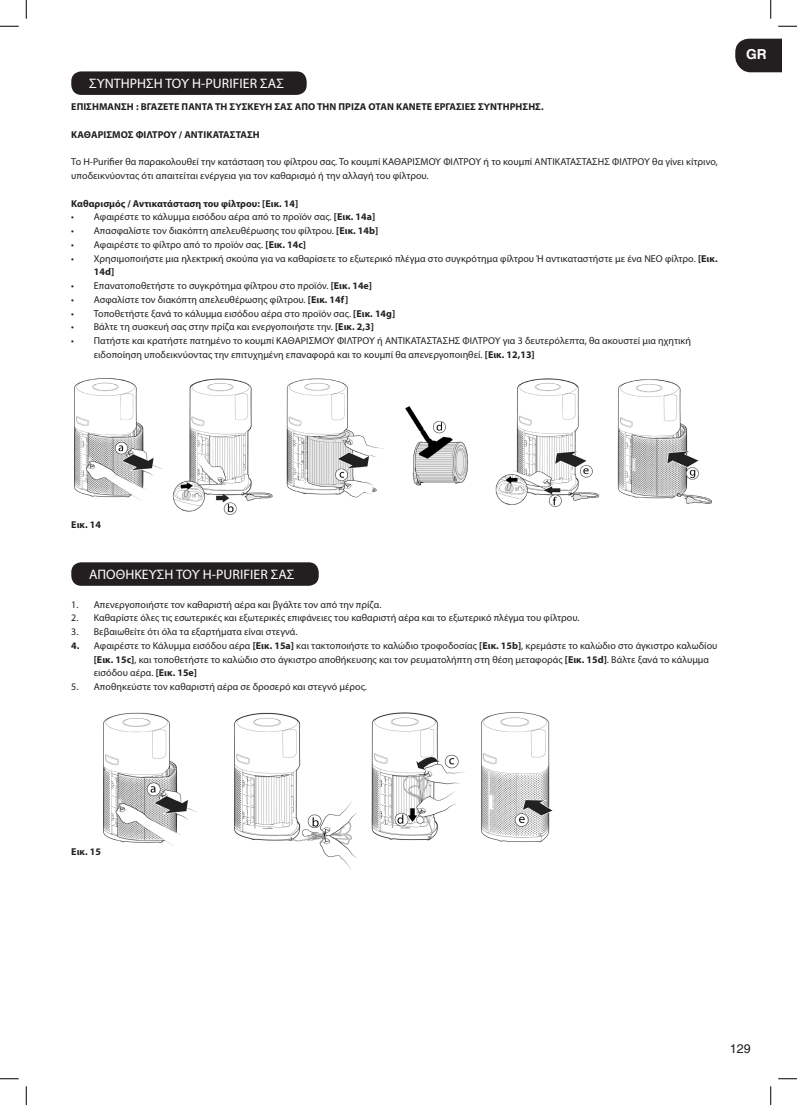
<style>
.page{position:relative;width:797px;height:1105px;background:#fff}
.page>*{position:absolute;margin:0;border:0;box-sizing:border-box;transform-origin:0 0}
.t1{font:13.75px "Myriad Pro";letter-spacing:.005em;color:#fff}
.t2{font:700 13.75px "Helvetica";color:#fff}
.t3{font:12.5px "Helvetica";color:#231f20}
.t4{font:10px/13.8px "Myriad Pro";letter-spacing:.005em;color:#231f20}
.t5{font:700 10px "Myriad Pro";letter-spacing:.005em;color:#231f20}
.s1{font-weight:700}
</style>
<div class="page">
<img style="left:74px;top:378px;width:637px;height:137px">
<img style="left:104px;top:713px;width:449px;height:156px">
<div style="left:71px;top:562px;width:248px;height:24px;background:#231f20;border-radius:10px"></div>
<div style="left:71px;top:71px;width:236px;height:24px;background:#231f20;border-radius:10px"></div>
<svg style="left:735px;top:39px;width:46px;height:33px;background:#302c2d"></svg>
<svg style="left:0;top:25px;width:19px;height:2px"></svg>
<svg style="left:778px;top:25px;width:19px;height:2px"></svg>
<svg style="left:0;top:1078px;width:19px;height:1px"></svg>
<svg style="left:778px;top:1078px;width:19px;height:1px"></svg>
<svg style="left:25px;top:0;width:2px;height:19px"></svg>
<svg style="left:25px;top:1086px;width:2px;height:19px"></svg>
<svg style="left:770px;top:0;width:1px;height:19px"></svg>
<svg style="left:770px;top:1086px;width:1px;height:19px"></svg>
<h1 class="t1" style="left:89px;top:76px;width:196px">ΣΥΝΤΗΡΗΣΗ ΤΟΥ H-PURIFIER ΣΑΣ</h1>
<p class="t5" style="left:71px;top:101px;width:474px">ΕΠΙΣΗΜΑΝΣΗ : ΒΓΑΖΕΤΕ ΠΑΝΤΑ ΤΗ ΣΥΣΚΕΥΗ ΣΑΣ ΑΠΟ ΤΗΝ ΠΡΙΖΑ ΟΤΑΝ ΚΑΝΕΤΕ ΕΡΓΑΣΙΕΣ ΣΥΝΤΗΡΗΣΗΣ.</p>
<p class="t5" style="left:71px;top:129px;width:190px">ΚΑΘΑΡΙΣΜΟΣ ΦΙΛΤΡΟΥ / ΑΝΤΙΚΑΤΑΣΤΑΣΗ</p>
<p class="t4" style="left:71px;top:155px;width:648px">Το H-Purifier θα παρακολουθεί την κατάσταση του φίλτρου σας. Το κουμπί ΚΑΘΑΡΙΣΜΟΥ ΦΙΛΤΡΟΥ ή το κουμπί ΑΝΤΙΚΑΤΑΣΤΑΣΗΣ ΦΙΛΤΡΟΥ θα γίνει κίτρινο, υποδεικνύοντας ότι απαιτείται ενέργεια για τον καθαρισμό ή την αλλαγή του φίλτρου.</p>
<p class="t5" style="left:71px;top:198px;width:228px">Καθαρισμός / Αντικατάσταση του φίλτρου: [Εικ. 14]</p>
<p class="t4" style="left:71px;top:210px;width:305px">• Αφαιρέστε το κάλυμμα εισόδου αέρα από το προϊόν σας. <span class="s1">[Εικ. 14a]</span></p>
<p class="t4" style="left:71px;top:224px;width:308px">• Απασφαλίστε τον διακόπτη απελευθέρωσης του φίλτρου. <span class="s1">[Εικ. 14b]</span></p>
<p class="t4" style="left:71px;top:238px;width:236px">• Αφαιρέστε το φίλτρο από το προϊόν σας. <span class="s1">[Εικ. 14c]</span></p>
<p class="t4" style="left:94px;top:252px;width:625px;text-indent:-22px">• Χρησιμοποιήστε μια ηλεκτρική σκούπα για να καθαρίσετε το εξωτερικό πλέγμα στο συγκρότημα φίλτρου Ή αντικαταστήστε με ένα ΝΕΟ φίλτρο. <span class="s1">[Εικ.<br>14d]</span></p>
<p class="t4" style="left:71px;top:279px;width:302px">• Επανατοποθετήστε το συγκρότημα φίλτρου στο προϊόν. <span class="s1">[Εικ. 14e]</span></p>
<p class="t4" style="left:71px;top:293px;width:278px">• Ασφαλίστε τον διακόπτη απελευθέρωσης φίλτρου. <span class="s1">[Εικ. 14f]</span></p>
<p class="t4" style="left:71px;top:307px;width:325px">• Τοποθετήστε ξανά το κάλυμμα εισόδου αέρα στο προϊόν σας. <span class="s1">[Εικ. 14g]</span></p>
<p class="t4" style="left:71px;top:320px;width:304px">• Βάλτε τη συσκευή σας στην πρίζα και ενεργοποιήστε την. <span class="s1">[Εικ. 2,3]</span></p>
<p class="t4" style="left:94px;top:334px;width:599px;text-indent:-22px">• Πατήστε και κρατήστε πατημένο το κουμπί ΚΑΘΑΡΙΣΜΟΥ ΦΙΛΤΡΟΥ ή ΑΝΤΙΚΑΤΑΣΤΑΣΗΣ ΦΙΛΤΡΟΥ για 3 δευτερόλεπτα, θα ακουστεί μια ηχητική ειδοποίηση υποδεικνύοντας την επιτυχημένη επαναφορά και το κουμπί θα απενεργοποιηθεί. <span class="s1">[Εικ. 12,13]</span></p>
<h1 class="t2" style="left:746px;top:46px;width:22px">GR</h1>
<p class="t5" style="left:71px;top:519px;width:31px">Εικ. 14</p>
<h1 class="t1" style="left:89px;top:567px;width:207px">ΑΠΟΘΗΚΕΥΣΗ ΤΟΥ H-PURIFIER ΣΑΣ</h1>
<p class="t4" style="left:71px;top:598px;width:311px">1. Απενεργοποιήστε τον καθαριστή αέρα και βγάλτε τον από την πρίζα.</p>
<p class="t4" style="left:71px;top:611px;width:509px">2. Καθαρίστε όλες τις εσωτερικές και εξωτερικές επιφάνειες του καθαριστή αέρα και το εξωτερικό πλέγμα του φίλτρου.</p>
<p class="t4" style="left:71px;top:625px;width:228px">3. Βεβαιωθείτε ότι όλα τα εξαρτήματα είναι στεγνά.</p>
<p class="t4" style="left:94px;top:639px;width:625px;text-indent:-22px"><span class="s1">4.</span> Αφαιρέστε το Κάλυμμα εισόδου αέρα <span class="s1">[Εικ. 15a]</span> και τακτοποιήστε το καλώδιο τροφοδοσίας <span class="s1">[Εικ. 15b]</span>, κρεμάστε το καλώδιο στο άγκιστρο καλωδίου <span class="s1">[Εικ. 15c]</span>, και τοποθετήστε το καλώδιο στο άγκιστρο αποθήκευσης και τον ρευματολήπτη στη θέση μεταφοράς <span class="s1">[Εικ. 15d]</span>. Βάλτε ξανά το κάλυμμα εισόδου αέρα. <span class="s1">[Εικ. 15e]</span></p>
<p class="t4" style="left:71px;top:680px;width:297px">5. Αποθηκεύστε τον καθαριστή αέρα σε δροσερό και στεγνό μέρος.</p>
<p class="t5" style="left:71px;top:846px;width:31px">Εικ. 15</p>
<p class="t3" style="left:730px;top:1043px;width:38px">129129</p>
</div>
